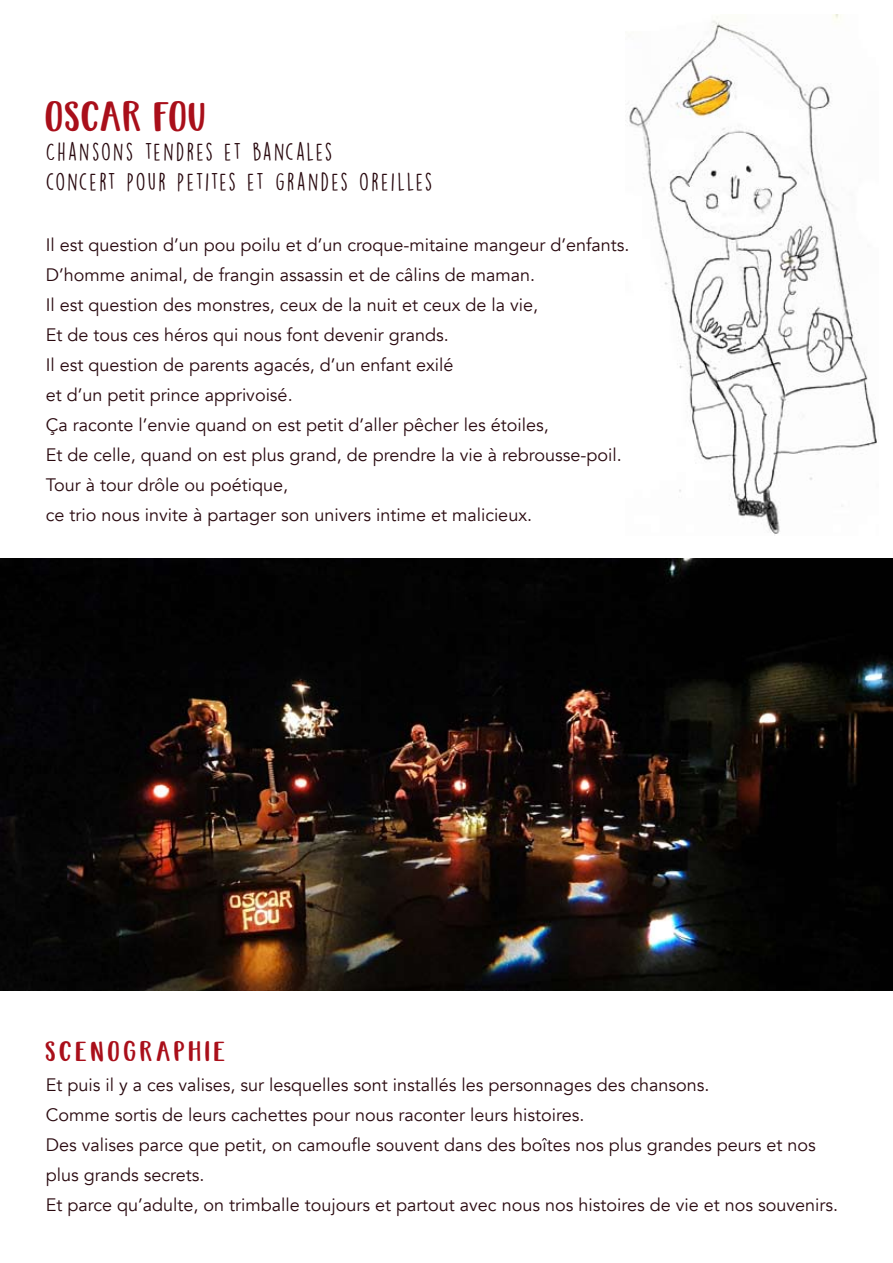
<style>
.page{position:relative;width:893px;height:1263px;background:#fff}
.page>*{position:absolute;margin:0;border:0;box-sizing:border-box;transform-origin:0 0}
.t1{font:700 45px "Brotherley";color:#a90f1a}
.t2{font:700 30px "Brotherley";letter-spacing:.1em;color:#a90f1a}
.t3{font:22.5px/30px "DK Lemon Yellow Sun";letter-spacing:.1em;color:#2a0a10}
.t4{font:18px/30px "Avenir";color:#2a0a10}
</style>
<div class="page">
<img style="left:629px;top:15px;width:248px;height:521px">
<img style="left:0;top:559px;width:893px;height:432px">
<h1 class="t1" style="left:46px;top:95px;width:163px">OSCAR FOU</h1>
<p class="t3" style="left:46px;top:137px;width:388px">CHANSONS TENDRES ET BANCALES<br>CONCERT POUR PETITES ET GRANDES OREILLES</p>
<p class="t4" style="left:46px;top:230px;width:585px">Il est question d’un pou poilu et d’un croque-mitaine mangeur d’enfants.<br>D’homme animal, de frangin assassin et de câlins de maman.<br>Il est question des monstres, ceux de la nuit et ceux de la vie,<br>Et de tous ces héros qui nous font devenir grands.<br>Il est question de parents agacés, d’un enfant exilé<br>et d’un petit prince apprivoisé.<br>Ça raconte l’envie quand on est petit d’aller pêcher les étoiles,<br>Et de celle, quand on est plus grand, de prendre la vie à rebrousse-poil.<br>Tour à tour drôle ou poétique,<br>ce trio nous invite à partager son univers intime et malicieux.</p>
<h2 class="t2" style="left:46px;top:1037px;width:182px">SCENOGRAPHIE</h2>
<p class="t4" style="left:46px;top:1070px;width:794px">Et puis il y a ces valises, sur lesquelles sont installés les personnages des chansons.<br>Comme sortis de leurs cachettes pour nous raconter leurs histoires.<br>Des valises parce que petit, on camoufle souvent dans des boîtes nos plus grandes peurs et nos plus grands secrets.<br>Et parce qu’adulte, on trimballe toujours et partout avec nous nos histoires de vie et nos souvenirs.</p>
</div>
